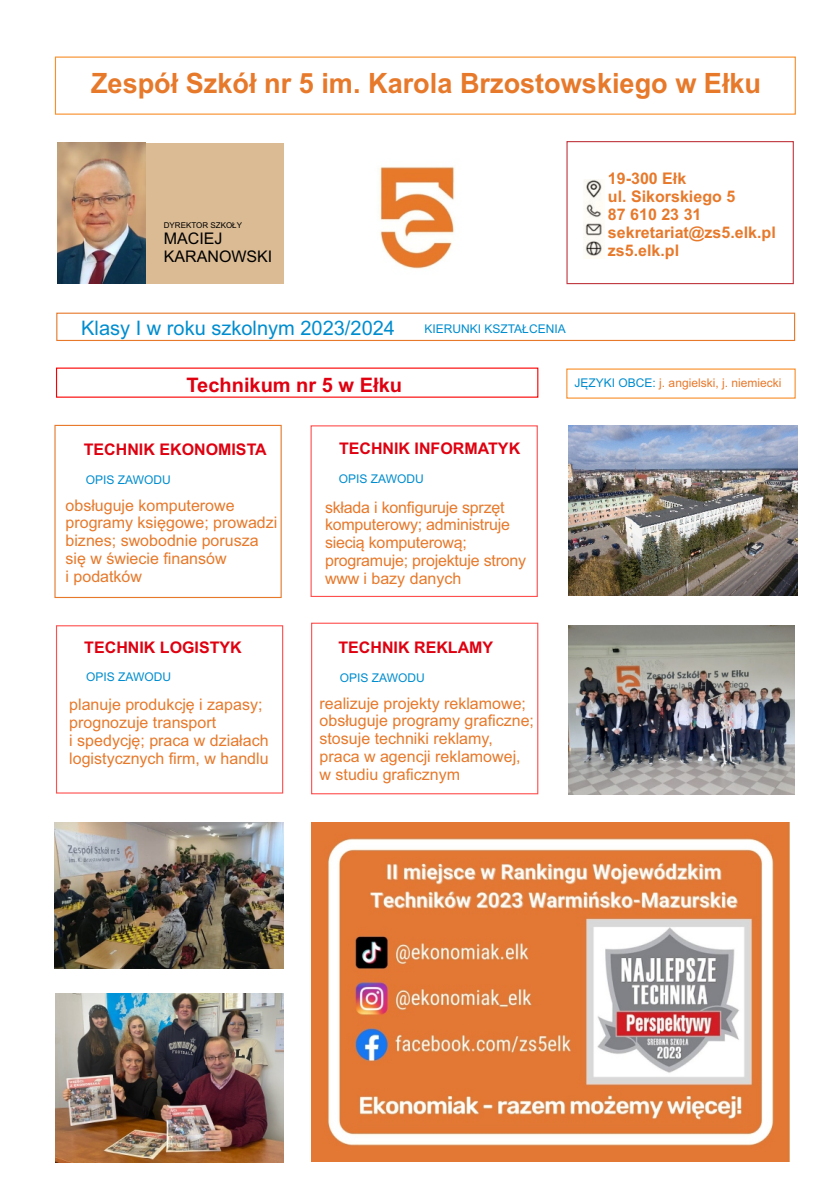
<style>
.page{position:relative;width:840px;height:1191px;background:#fff}
.page>*{position:absolute;margin:0;border:0;box-sizing:border-box;transform-origin:0 0}
.t1{font:700 28px "Arial";color:#e7792b}
.t2{font:20px "Arial";color:#008dcf}
.t3{font:700 20px "Arial";color:#df0110}
.t4{font:16px/17.8px "Arial";color:#e7792b}
.t5{font:700 16px/17.8px "Arial";color:#e7792b}
.t6{font:700 16px "Arial";color:#df0110}
.t7{font:16px "Arial";color:#000}
.t8{font:12px "Arial";color:#008dcf}
.t9{font:12px "Arial";color:#e7792b}
.t10{font:8px "Arial";color:#000}
.s1{color:#008dcf}
</style>
<div class="page">
<div style="left:566px;top:141px;width:227px;height:143px;border:1px solid #c03940"></div>
<div style="left:56px;top:313px;width:738px;height:28px;border:1px solid #e7792b"></div>
<div style="left:58px;top:143px;width:225px;height:140px;background:#dbbb94"></div>
<div style="left:54px;top:425px;width:227px;height:173px;border:1px solid #e7792b"></div>
<div style="left:56px;top:625px;width:227px;height:168px;border:1px solid #fe504f"></div>
<div style="left:310px;top:425px;width:227px;height:172px;border:1px solid #fe504f"></div>
<div style="left:311px;top:622px;width:227px;height:172px;border:1px solid #fe504f"></div>
<img style="left:58px;top:143px;width:88px;height:140px">
<img style="left:380px;top:166px;width:75px;height:103px">
<img style="left:568px;top:625px;width:226px;height:169px">
<img style="left:311px;top:822px;width:478px;height:339px">
<img style="left:54px;top:822px;width:229px;height:146px">
<img style="left:55px;top:993px;width:228px;height:169px">
<img style="left:583px;top:180px;width:21px;height:77px">
<img style="left:568px;top:425px;width:229px;height:170px">
<h1 class="t1" style="left:91px;top:72px;width:671px">Zespół Szkół nr 5 im. Karola Brzostowskiego w Ełku</h1>
<p class="t5" style="left:607px;top:171px;width:80px">19-300 Ełk</p>
<p class="t10" style="left:164px;top:222px;width:80px">DYREKTOR SZKOŁY</p>
<p class="t7" style="left:164px;top:250px;width:110px">KARANOWSKI</p>
<p class="t7" style="left:164px;top:232px;width:60px">MACIEJ</p>
<p class="t5" style="left:607px;top:189px;width:129px">ul. Sikorskiego 5<br>87 610 23 31</p>
<p class="t5" style="left:607px;top:243px;width:73px">zs5.elk.pl</p>
<p class="t5" style="left:607px;top:225px;width:169px">sekretariat@zs5.elk.pl</p>
<p class="t2" style="left:81px;top:320px;width:315px">Klasy I w roku szkolnym 2023/2024</p>
<p class="t8" style="left:424px;top:324px;width:143px">KIERUNKI KSZTAŁCENIA</p>
<p class="t3" style="left:186px;top:378px;width:217px">Technikum nr 5 w Ełku</p>
<p class="t9" style="left:574px;top:378px;width:208px"><span class="s1">JĘZYKI OBCE:</span> j. angielski, j. niemiecki</p>
<p class="t6" style="left:84px;top:443px;width:184px">TECHNIK EKONOMISTA</p>
<p class="t8" style="left:86px;top:475px;width:86px">OPIS ZAWODU</p>
<p class="t4" style="left:65px;top:497px;width:213px">obsługuje komputerowe programy księgowe; prowadzi biznes; swobodnie porusza się w świecie finansów<br>i podatków</p>
<p class="t6" style="left:84px;top:641px;width:159px">TECHNIK LOGISTYK</p>
<p class="t8" style="left:86px;top:672px;width:86px">OPIS ZAWODU</p>
<p class="t4" style="left:69px;top:697px;width:201px">planuje produkcję i zapasy; prognozuje transport<br>i spedycję; praca w działach logistycznych firm, w handlu</p>
<p class="t6" style="left:339px;top:442px;width:183px">TECHNIK INFORMATYK</p>
<p class="t8" style="left:338px;top:474px;width:86px">OPIS ZAWODU</p>
<p class="t4" style="left:325px;top:499px;width:202px">składa i konfiguruje sprzęt komputerowy; administruje siecią komputerową; programuje; projektuje strony www i bazy danych</p>
<p class="t6" style="left:338px;top:641px;width:156px">TECHNIK REKLAMY</p>
<p class="t8" style="left:339px;top:673px;width:86px">OPIS ZAWODU</p>
<p class="t4" style="left:319px;top:695px;width:216px">realizuje projekty reklamowe; obsługuje programy graficzne; stosuje techniki reklamy, praca w agencji reklamowej, w studiu graficznym</p>
</div>
